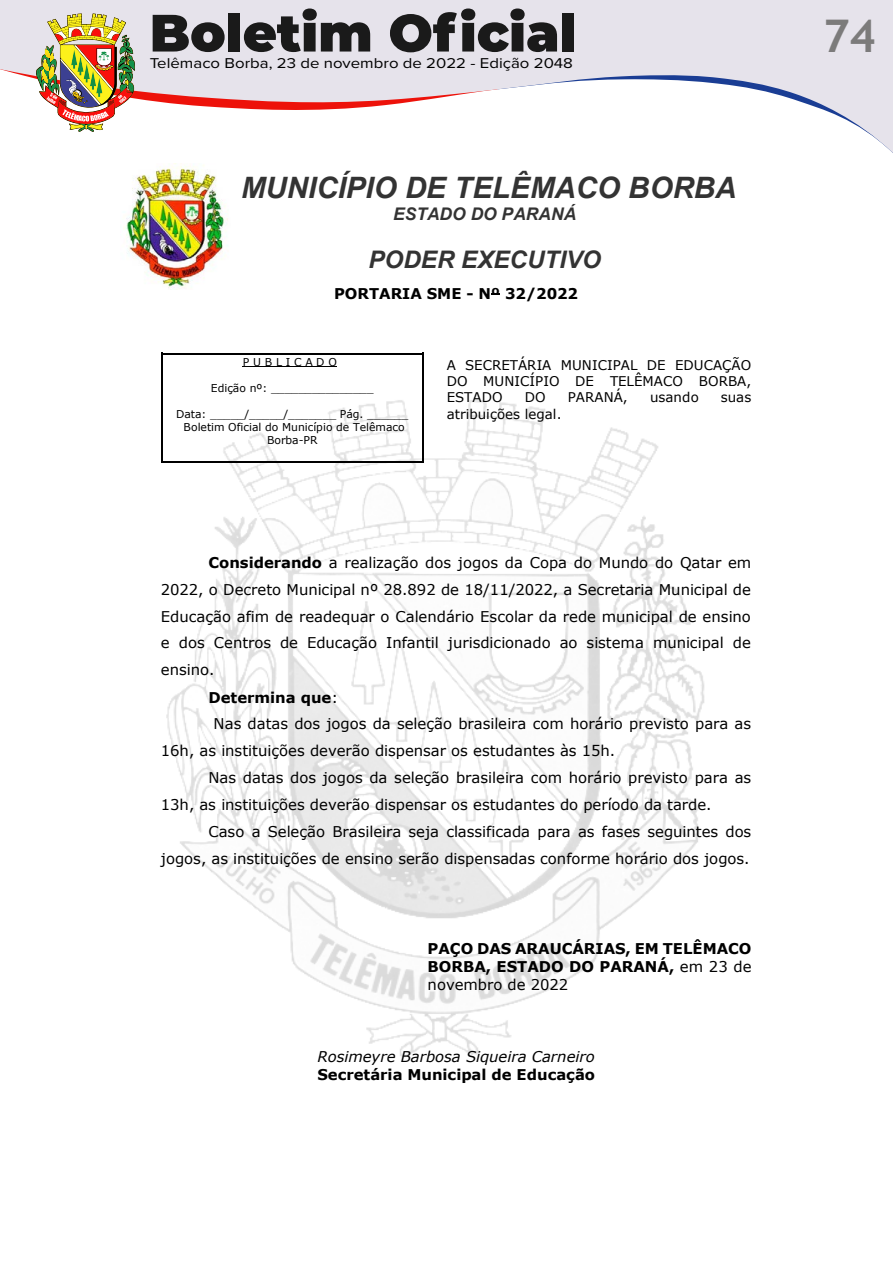
<style>
.page{position:relative;width:893px;height:1263px;background:#fff}
.page>*{position:absolute;margin:0;border:0;box-sizing:border-box;transform-origin:0 0}
.t1{font:700 45px "Trebuchet MS";color:#7c7b7b}
.t2{font:italic 700 29.55px "Arial";color:#333}
.t3{font:italic 700 24.15px "Arial";color:#333}
.t4{font:italic 700 17.4px "Arial";color:#333}
.t5{font:14.85px "Verdana";color:#000}
.t6{font:700 14.85px/18px "Verdana";color:#000;text-align:justify}
.t7{font:italic 14.85px "Verdana";color:#000}
.t8{font:14.7px "Proxima Nova";color:#000;scale:1.14 1}
.t9{font:13.35px/16.4px "Verdana";color:#000;text-align:justify}
.t10{font:10.8px/13px "Verdana";letter-spacing:-.005em;color:#000;text-align:center}
.s1{font-weight:700}
.s2{font-weight:400}
</style>
<div class="page">
<div style="left:0;top:0;width:893px;height:9px;background:#e6e3eb"></div>
<svg style="left:0;top:9px;width:893px;height:144px"></svg>
<img style="left:123px;top:165px;width:105px;height:125px">
<img style="left:161px;top:366px;width:543px;height:692px">
<svg style="left:491px;top:293px;width:9px;height:2px"></svg>
<hr style="left:243px;top:367px;width:94px;height:1px;background:#000">
<hr style="left:163px;top:353px;width:259px;height:2px;background:#000">
<hr style="left:161px;top:355px;width:2px;height:106px;background:#000">
<hr style="left:163px;top:461px;width:259px;height:1px;background:#000">
<hr style="left:422px;top:355px;width:2px;height:106px;background:#000">
<p class="t8" style="left:150px;top:53px;width:373px">Telêmaco Borba, 23 de novembro de 2022 - Edição 2048</p>
<h2 class="t2" style="left:241px;top:168px;width:497px">MUNICÍPIO DE TELÊMACO BORBA</h2>
<p class="t4" style="left:393px;top:203px;width:185px">ESTADO DO PARANÁ</p>
<h3 class="t3" style="left:368px;top:244px;width:234px">PODER EXECUTIVO</h3>
<p class="t6" style="left:334px;top:284px;width:246px">PORTARIA SME - Nº 32/2022</p>
<p class="t10" style="left:243px;top:355px;width:96px">P U B L I C A D O</p>
<p class="t10" style="left:211px;top:381px;width:164px">Edição nº: _______________</p>
<p class="t10" style="left:176px;top:408px;width:234px">Data: _____/_____/_______ Pág. ______<br>Boletim Oficial do Município de Telêmaco<br>Borba-PR</p>
<p class="t9" style="left:447px;top:356px;width:306px">A SECRETÁRIA MUNICIPAL DE EDUCAÇÃO DO MUNICÍPIO DE TELÊMACO BORBA, ESTADO</p>
<p class="t9" style="left:525px;top:389px;width:22px">DO</p>
<p class="t9" style="left:568px;top:389px;width:61px">PARANÁ,</p>
<p class="t9" style="left:650px;top:389px;width:50px">usando</p>
<p class="t9" style="left:721px;top:389px;width:32px">suas</p>
<p class="t9" style="left:447px;top:405px;width:117px">atribuições legal.</p>
<p class="t5" style="left:208px;top:552px;width:544px"><span class="s1">Considerando</span> a realização dos jogos da Copa do Mundo do Qatar em</p>
<p class="t5" style="left:161px;top:579px;width:591px">2022, o Decreto Municipal nº 28.892 de 18/11/2022, a Secretaria Municipal de</p>
<p class="t5" style="left:161px;top:606px;width:591px">Educação afim de readequar o Calendário Escolar da rede municipal de ensino</p>
<p class="t5" style="left:161px;top:633px;width:592px">e dos Centros de Educação Infantil jurisdicionado ao sistema municipal de</p>
<p class="t5" style="left:161px;top:660px;width:55px">ensino.</p>
<p class="t6" style="left:208px;top:688px;width:131px">Determina que<span class="s2">:</span></p>
<p class="t5" style="left:214px;top:714px;width:539px">Nas datas dos jogos da seleção brasileira com horário previsto para as</p>
<p class="t5" style="left:161px;top:741px;width:456px">16h, as instituições deverão dispensar os estudantes às 15h.</p>
<p class="t5" style="left:208px;top:768px;width:544px">Nas datas dos jogos da seleção brasileira com horário previsto para as</p>
<p class="t5" style="left:161px;top:795px;width:552px">13h, as instituições deverão dispensar os estudantes do período da tarde.</p>
<p class="t5" style="left:208px;top:821px;width:544px">Caso a Seleção Brasileira seja classificada para as fases seguintes dos</p>
<p class="t5" style="left:161px;top:848px;width:590px">jogos, as instituições de ensino serão dispensadas conforme horário dos jogos.</p>
<p class="t6" style="left:428px;top:939px;width:325px">PAÇO DAS ARAUCÁRIAS, EM TELÊMACO BORBA, ESTADO DO PARANÁ, <span class="s2">em 23 de novembro de 2022</span></p>
<p class="t7" style="left:317px;top:1046px;width:279px">Rosimeyre Barbosa Siqueira Carneiro</p>
<p class="t6" style="left:317px;top:1065px;width:279px">Secretária Municipal de Educação</p>
<h1 class="t1" style="left:823px;top:8px;width:54px">74</h1>
</div>
